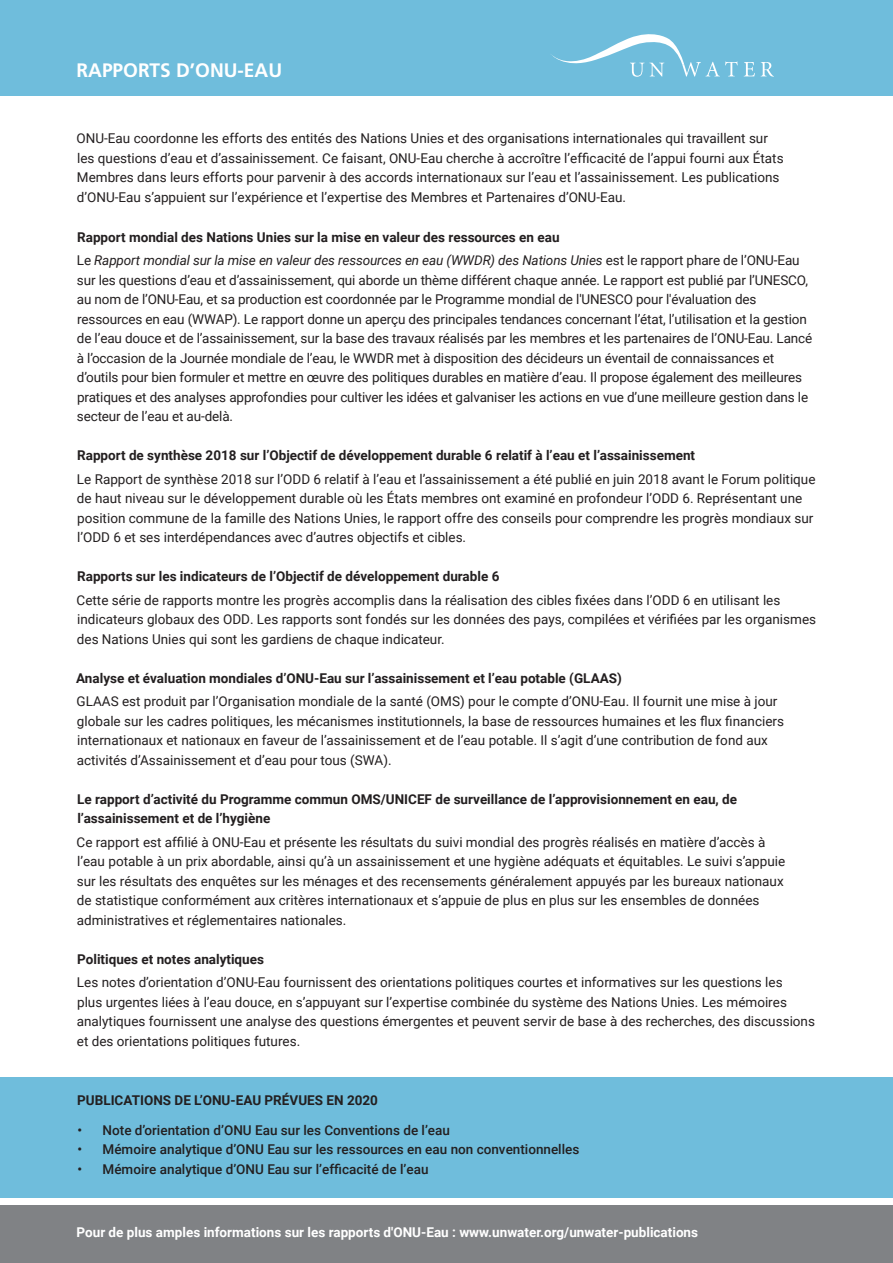
<style>
.page{position:relative;width:893px;height:1263px;background:#fff}
.page>*{position:absolute;margin:0;border:0;box-sizing:border-box;transform-origin:0 0}
.t1{font:700 19.5px "Frutiger LT Std";color:#fff}
.t2{font:13.5px/19.5px "Roboto";color:#231f20}
.t3{font:700 13.5px/19.5px "Roboto";color:#231f20}
.t4{font:500 13.5px "Roboto";color:#231f20}
.t5{font:700 13.5px "Roboto";color:#fff}
.s1{font-style:italic}
</style>
<div class="page">
<div style="left:0;top:0;width:893px;height:95px;background:#6fbddc"></div>
<div style="left:0;top:1077px;width:893px;height:120px;background:#6fbddc"></div>
<div style="left:0;top:1205px;width:893px;height:58px;background:#808285"></div>
<svg style="left:744px;top:62px;width:11px;height:14px"></svg>
<svg style="left:761px;top:62px;width:13px;height:15px"></svg>
<svg style="left:551px;top:34px;width:187px;height:43px"></svg>
<p class="t1" style="left:77px;top:58px;width:207px">RAPPORTS D’ONU-EAU</p>
<p class="t2" style="left:77px;top:128px;width:709px">ONU-Eau coordonne les efforts des entités des Nations Unies et des organisations internationales qui travaillent sur les questions d’eau et d’assainissement. Ce faisant, ONU-Eau cherche à accroître l’efficacité de l’appui fourni aux États Membres dans leurs efforts pour parvenir à des accords internationaux sur l’eau et l’assainissement. Les publications d’ONU-Eau s’appuient sur l’expérience et l’expertise des Membres et Partenaires d’ONU-Eau.</p>
<p class="t3" style="left:77px;top:227px;width:484px">Rapport mondial des Nations Unies sur la mise en valeur des ressources en eau</p>
<p class="t2" style="left:77px;top:250px;width:737px">Le <span class="s1">Rapport mondial sur la mise en valeur des ressources en eau (WWDR) des Nations Unies</span> est le rapport phare de l’ONU-Eau sur les questions d’eau et d’assainissement, qui aborde un thème différent chaque année. Le rapport est publié par l’UNESCO, au nom de l’ONU-Eau, et sa production est coordonnée par le Programme mondial de l'UNESCO pour l'évaluation des ressources en eau (WWAP). Le rapport donne un aperçu des principales tendances concernant l’état, l’utilisation et la gestion de l’eau douce et de l’assainissement, sur la base des travaux réalisés par les membres et les partenaires de l’ONU-Eau. Lancé à l’occasion de la Journée mondiale de l’eau, le WWDR met à disposition des décideurs un éventail de connaissances et d’outils pour bien formuler et mettre en œuvre des politiques durables en matière d’eau. Il propose également des meilleures pratiques et des analyses approfondies pour cultiver les idées et galvaniser les actions en vue d’une meilleure gestion dans le secteur de l’eau et au-delà.</p>
<p class="t3" style="left:77px;top:445px;width:619px">Rapport de synthèse 2018 sur l’Objectif de développement durable 6 relatif à l’eau et l’assainissement</p>
<p class="t2" style="left:77px;top:469px;width:740px">Le Rapport de synthèse 2018 sur l’ODD 6 relatif à l’eau et l’assainissement a été publié en juin 2018 avant le Forum politique de haut niveau sur le développement durable où les États membres ont examiné en profondeur l’ODD 6. Représentant une position commune de la famille des Nations Unies, le rapport offre des conseils pour comprendre les progrès mondiaux sur l’ODD 6 et ses interdépendances avec d’autres objectifs et cibles.</p>
<p class="t3" style="left:77px;top:566px;width:424px">Rapports sur les indicateurs de l’Objectif de développement durable 6</p>
<p class="t2" style="left:77px;top:590px;width:741px">Cette série de rapports montre les progrès accomplis dans la réalisation des cibles fixées dans l’ODD 6 en utilisant les indicateurs globaux des ODD. Les rapports sont fondés sur les données des pays, compilées et vérifiées par les organismes des Nations Unies qui sont les gardiens de chaque indicateur.</p>
<p class="t3" style="left:76px;top:668px;width:547px">Analyse et évaluation mondiales d’ONU-Eau sur l’assainissement et l’eau potable (GLAAS)</p>
<p class="t2" style="left:77px;top:691px;width:709px">GLAAS est produit par l’Organisation mondiale de la santé (OMS) pour le compte d’ONU-Eau. Il fournit une mise à jour globale sur les cadres politiques, les mécanismes institutionnels, la base de ressources humaines et les flux financiers internationaux et nationaux en faveur de l’assainissement et de l’eau potable. Il s’agit d’une contribution de fond aux activités d’Assainissement et d’eau pour tous (SWA).</p>
<p class="t3" style="left:77px;top:789px;width:661px">Le rapport d’activité du Programme commun OMS/UNICEF de surveillance de l’approvisionnement en eau, de l’assainissement et de l’hygiène</p>
<p class="t2" style="left:77px;top:832px;width:710px">Ce rapport est affilié à ONU-Eau et présente les résultats du suivi mondial des progrès réalisés en matière d’accès à l’eau potable à un prix abordable, ainsi qu’à un assainissement et une hygiène adéquats et équitables. Le suivi s’appuie sur les résultats des enquêtes sur les ménages et des recensements généralement appuyés par les bureaux nationaux de statistique conformément aux critères internationaux et s’appuie de plus en plus sur les ensembles de données administratives et réglementaires nationales.</p>
<p class="t3" style="left:77px;top:949px;width:188px">Politiques et notes analytiques</p>
<p class="t2" style="left:77px;top:972px;width:740px">Les notes d’orientation d’ONU-Eau fournissent des orientations politiques courtes et informatives sur les questions les<br>plus urgentes liées à l’eau douce, en s’appuyant sur l’expertise combinée du système des Nations Unies. Les mémoires analytiques fournissent une analyse des questions émergentes et peuvent servir de base à des recherches, des discussions et des orientations politiques futures.</p>
<p class="t3" style="left:77px;top:1090px;width:302px">PUBLICATIONS DE L’ONU-EAU PRÉVUES EN 2020</p>
<p class="t4" style="left:77px;top:1120px;width:374px">• Note d’orientation d’ONU Eau sur les Conventions de l’eau</p>
<p class="t4" style="left:77px;top:1140px;width:504px">• Mémoire analytique d’ONU Eau sur les ressources en eau non conventionnelles</p>
<p class="t4" style="left:77px;top:1159px;width:353px">• Mémoire analytique d’ONU Eau sur l’efficacité de l’eau</p>
<p class="t5" style="left:77px;top:1223px;width:623px">Pour de plus amples informations sur les rapports d'ONU-Eau : www.unwater.org/unwater-publications</p>
</div>
